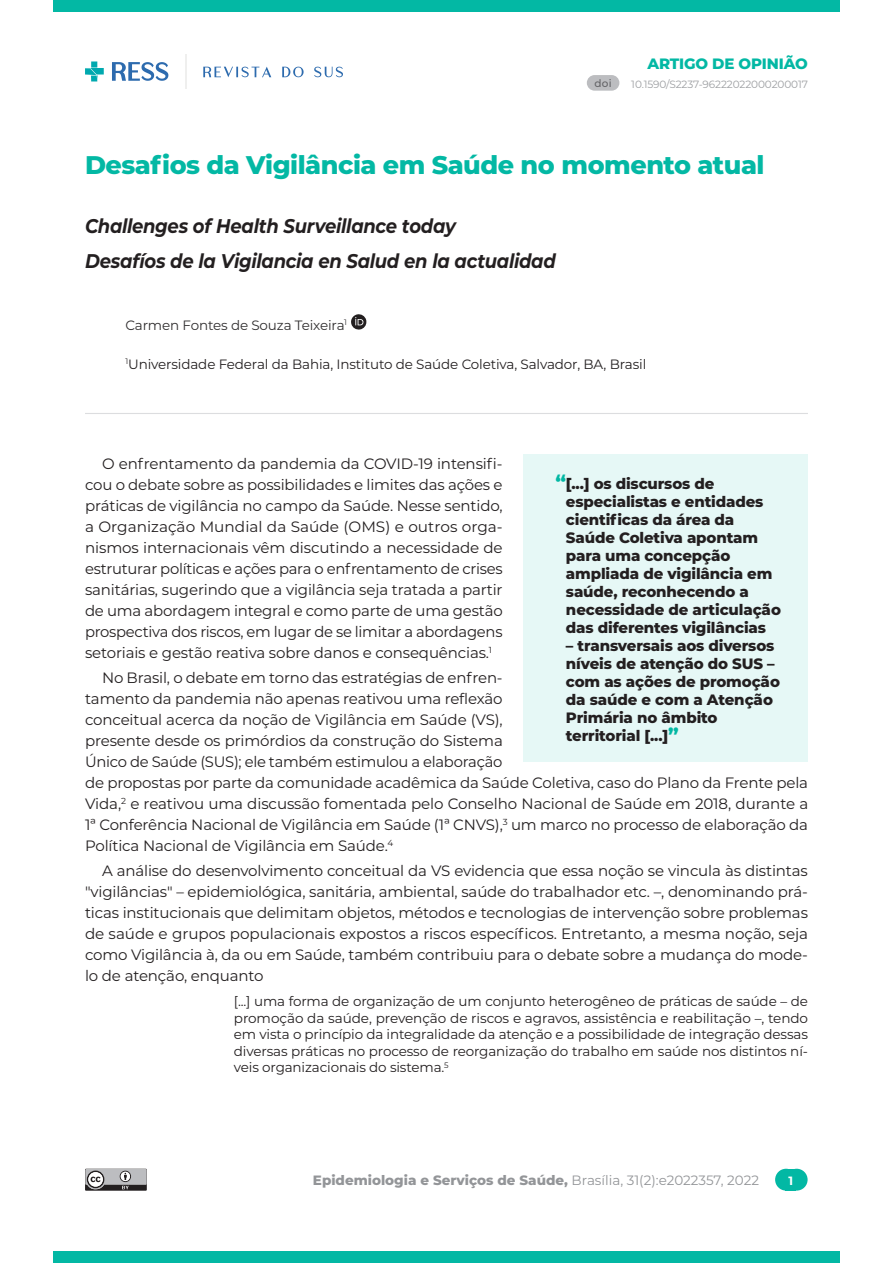
<style>
.page{position:relative;width:893px;height:1263px;background:#fff}
.page>*{position:absolute;margin:0;border:0;box-sizing:border-box;transform-origin:0 0}
.titulo_cap{font:800 25.5px "Montserrat";letter-spacing:-.02em;color:#03b8a4}
.titulo_cap_2{font:italic 700 19.8px "Montserrat";letter-spacing:-.015em;color:#231f20;scale:.91 1}
.texto_nor{font:15px/21px "Montserrat";letter-spacing:-.01em;color:#231f20;text-align:justify}
.texto_nor_ant{font:15px/21px "Montserrat";letter-spacing:-.01em;color:#231f20;text-align:justify}
.texto_nor_olho{font:800 15px/18px "Montserrat";letter-spacing:-.01em;color:#231f20}
.t1{font:800 15px "Montserrat";letter-spacing:-.01em;color:#03b8a4}
.texto_nor_cit{font:13.5px/16.5px "Montserrat";letter-spacing:-.01em;color:#231f20;text-align:justify}
.autor_descr_1{font:13.5px "Montserrat";letter-spacing:-.01em;color:#231f20}
.t2{font:800 13.5px "Montserrat";color:#939598}
.autor_1{font:13.5px "Montserrat";letter-spacing:-.01em;color:#312f30}
.t3{font:700 12px "Montserrat";color:#fff}
.t4{font:10.5px "Montserrat";letter-spacing:-.01em;color:#9d9fa2}
.t5{font:500 10.5px "Montserrat";color:#636366}
.s1{font-size:19.5px;color:#03b8a4}
.s2{font-weight:400}
</style>
<div class="page">
<div style="left:53px;top:1251px;width:787px;height:12px;background:#03b8a4"></div>
<div style="left:53px;top:0;width:787px;height:11px;background:#03b8a4"></div>
<div style="left:587px;top:75px;width:32px;height:16px;background:#bcbdc0;border-radius:8px"></div>
<svg style="left:85px;top:1169px;width:62px;height:22px"></svg>
<img style="left:85px;top:55px;width:257px;height:34px">
<div style="left:775px;top:1169px;width:22px;height:21px;background:#03b8a4;border-radius:50%"></div>
<div style="left:786px;top:1169px;width:22px;height:21px;background:#03b8a4;border-radius:50%"></div>
<div style="left:786px;top:1169px;width:10px;height:21px;background:#03b8a4"></div>
<div style="left:524px;top:454px;width:284px;height:307px;background:#e6f8f6"></div>
<hr style="left:85px;top:413px;width:723px;height:1px;background:#dcdddf">
<svg style="left:351px;top:314px;width:16px;height:16px"></svg>
<p class="t1" style="left:647px;top:53px;width:162px">ARTIGO DE OPINIÃO</p>
<p class="t5" style="left:595px;top:76px;width:19px">doi</p>
<p class="t4" style="left:631px;top:77px;width:178px">10.1590/S2237-96222022000200017</p>
<p class="titulo_cap" style="left:85px;top:146px;width:681px">Desafios da Vigilância em Saúde no momento atual</p>
<p class="titulo_cap_2" style="left:85px;top:212px;width:409px">Challenges of Health Surveillance today</p>
<p class="titulo_cap_2" style="left:85px;top:247px;width:519px">Desafíos de la Vigilancia en Salud en la actualidad</p>
<p class="autor_1" style="left:125px;top:315px;width:223px">Carmen Fontes de Souza Teixeira<sup>1</sup></p>
<p class="autor_descr_1" style="left:125px;top:355px;width:522px"><sup>1</sup>Universidade Federal da Bahia, Instituto de Saúde Coletiva, Salvador, BA, Brasil</p>
<p class="texto_nor" style="left:85px;top:452px;width:419px;text-indent:17px">O enfrentamento da pandemia da COVID-19 intensifi&shy;cou o debate sobre as possibilidades e limites das ações e práticas de vigilância no campo da Saúde. Nesse sentido, a Organização Mundial da Saúde (OMS) e outros orga&shy;nismos internacionais vêm discutindo a necessidade de estruturar políticas e ações para o enfrentamento de crises sanitárias, sugerindo que a vigilância seja tratada a partir de uma abordagem integral e como parte de uma gestão prospectiva dos riscos, em lugar de se limitar a abordagens setoriais e gestão reativa sobre danos e consequências.<sup>1</sup></p>
<p class="texto_nor" style="left:85px;top:666px;width:725px;text-align:left;text-indent:17px">No Brasil, o debate em torno das estratégias de enfren-<br>tamento da pandemia não apenas reativou uma reflexão<br>conceitual acerca da noção de Vigilância em Saúde (VS),<br>presente desde os primórdios da construção do Sistema<br>Único de Saúde (SUS); ele também estimulou a elaboração<br>de propostas por parte da comunidade acadêmica da Saúde Coletiva, caso do Plano da Frente pela Vida,<sup>2</sup> e reativou uma discussão fomentada pelo Conselho Nacional de Saúde em 2018, durante a 1ª Conferência Nacional de Vigilância em Saúde (1ª CNVS),<sup>3</sup> um marco no processo de elaboração da Política Nacional de Vigilância em Saúde.<sup>4</sup></p>
<p class="texto_nor_ant" style="left:85px;top:860px;width:725px;text-indent:17px">A análise do desenvolvimento conceitual da VS evidencia que essa noção se vincula às distintas "vigilâncias" – epidemiológica, sanitária, ambiental, saúde do trabalhador etc. –, denominando prá&shy;ticas institucionais que delimitam objetos, métodos e tecnologias de intervenção sobre problemas de saúde e grupos populacionais expostos a riscos específicos. Entretanto, a mesma noção, seja como Vigilância à, da ou em Saúde, também contribuiu para o debate sobre a mudança do mode&shy;lo de atenção, enquanto</p>
<p class="texto_nor_cit" style="left:234px;top:992px;width:576px">[...] uma forma de organização de um conjunto heterogêneo de práticas de saúde – de promoção da saúde, prevenção de riscos e agravos, assistência e reabilitação –, tendo em vista o princípio da integralidade da atenção e a possibilidade de integração dessas diversas práticas no processo de reorganização do trabalho em saúde nos distintos ní&shy;veis organizacionais do sistema.<sup>5</sup></p>
<p class="texto_nor_olho" style="left:566px;top:473px;width:216px;text-indent:-11px"><span class="s1">“</span>[...] os discursos de especialistas e entidades cientificas da área da<br>Saúde Coletiva apontam para uma concepção ampliada de vigilância em saúde, reconhecendo a necessidade de articulação das diferentes vigilâncias</p>
<p class="texto_nor_olho" style="left:566px;top:635px;width:215px">– transversais aos diversos níveis de atenção do SUS – com as ações de promoção da saúde e com a Atenção<br>Primária no âmbito territorial [...]<span class="s1">”</span></p>
<p class="t2" style="left:313px;top:1170px;width:448px">Epidemiologia e Serviços de Saúde, <span class="s2">Brasília, 31(2):e2022357, 2022</span></p>
<p class="t3" style="left:789px;top:1172px;width:6px">1</p>
</div>
